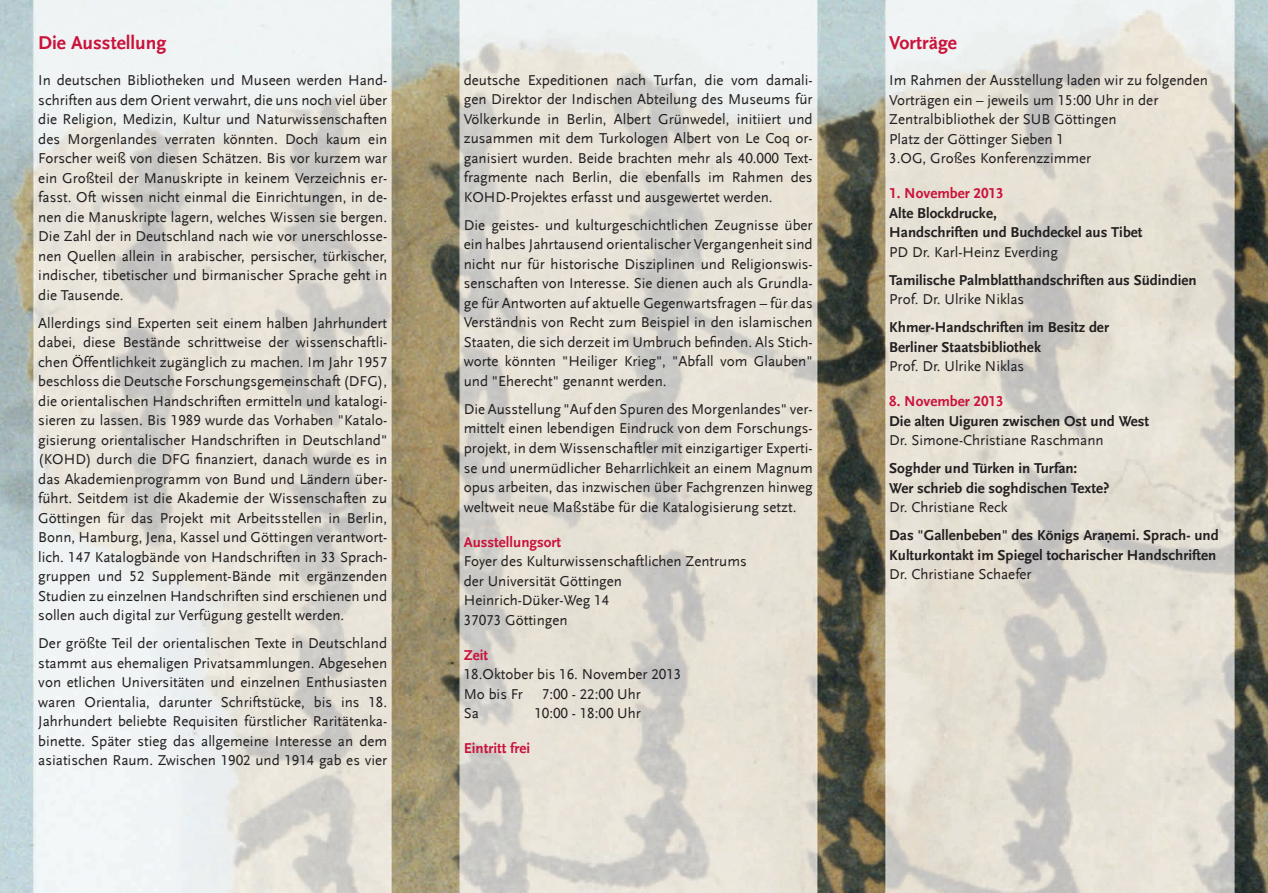
<style>
.page{position:relative;width:1268px;height:893px;background:#fff}
.page>*{position:absolute;margin:0;border:0;box-sizing:border-box;transform-origin:0 0}
.t1{font:700 19.5px "Scala Sans LF";color:#ca123b}
.t2{font:15px/19.5px "Scala Sans LF";color:#231f20;text-align:justify}
.t3{font:700 15px/19.5px "Scala Sans LF";color:#231f20}
.t4{font:700 15px "Scala Sans LF";color:#ca123b}
.s1{font-weight:400}
.s2{font-family:"Calibri"}
</style>
<div class="page">
<img style="left:0;top:0;width:1267px;height:893px">
<h1 class="t1" style="left:38px;top:32px;width:129px">Die Ausstellung</h1>
<p class="t2" style="left:38px;top:71px;width:350px">In deutschen Bibliotheken und Museen werden Hand&shy;schriften aus dem Orient verwahrt, die uns noch viel über die Religion, Medizin, Kultur und Naturwissenschaften des Morgenlandes verraten könnten. Doch kaum ein Forscher weiß von diesen Schätzen. Bis vor kurzem war ein Großteil der Manuskripte in keinem Verzeichnis er&shy;fasst. Oft wissen nicht einmal die Einrichtungen, in de&shy;nen die Manuskripte lagern, welches Wissen sie bergen.<br>Die Zahl der in Deutschland nach wie vor unerschlosse&shy;nen Quellen allein in arabischer, persischer, türkischer, indischer, tibetischer und birmanischer Sprache geht in die Tausende.</p>
<p class="t2" style="left:38px;top:313px;width:350px">Allerdings sind Experten seit einem halben Jahrhundert dabei, diese Bestände schrittweise der wissenschaftli&shy;chen Öffentlichkeit zugänglich zu machen. Im Jahr 1957 beschloss die Deutsche Forschungsgemeinschaft (DFG), die orientalischen Handschriften ermitteln und katalogi&shy;sieren zu lassen. Bis 1989 wurde das Vorhaben "Katalo&shy;gisierung orientalischer Handschriften in Deutschland" (KOHD) durch die DFG finanziert, danach wurde es in das Akademienprogramm von Bund und Ländern über&shy;führt. Seitdem ist die Akademie der Wissenschaften zu Göttingen für das Projekt mit Arbeitsstellen in Berlin, Bonn, Hamburg, Jena, Kassel und Göttingen verantwort&shy;lich. 147 Katalogbände von Handschriften in 33 Sprach&shy;gruppen und 52 Supplement-Bände mit ergänzenden Studien zu einzelnen Handschriften sind erschienen und sollen auch digital zur Verfügung gestellt werden.</p>
<p class="t2" style="left:38px;top:634px;width:350px">Der größte Teil der orientalischen Texte in Deutschland stammt aus ehemaligen Privatsammlungen. Abgesehen von etlichen Universitäten und einzelnen Enthusiasten waren Orientalia, darunter Schriftstücke, bis ins 18.<br>Jahrhundert beliebte Requisiten fürstlicher Raritätenka&shy;binette. Später stieg das allgemeine Interesse an dem asiatischen Raum. Zwischen 1902 und 1914 gab es vier</p>
<p class="t2" style="left:463px;top:71px;width:350px">deutsche Expeditionen nach Turfan, die vom damali&shy;gen Direktor der Indischen Abteilung des Museums für Völkerkunde in Berlin, Albert Grünwedel, initiiert und zusammen mit dem Turkologen Albert von Le Coq or&shy;ganisiert wurden. Beide brachten mehr als 40.000 Text&shy;fragmente nach Berlin, die ebenfalls im Rahmen des KOHD-Projektes erfasst und ausgewertet werden.</p>
<p class="t2" style="left:463px;top:216px;width:350px">Die geistes- und kulturgeschichtlichen Zeugnisse über ein halbes Jahrtausend orientalischer Vergangenheit sind nicht nur für historische Disziplinen und Religionswis&shy;senschaften von Interesse. Sie dienen auch als Grundla&shy;ge für Antworten auf aktuelle Gegenwartsfragen – für das Verständnis von Recht zum Beispiel in den islamischen Staaten, die sich derzeit im Umbruch befinden. Als Stich&shy;worte könnten "Heiliger Krieg", "Abfall vom Glauben" und "Eherecht" genannt werden.</p>
<p class="t2" style="left:463px;top:400px;width:350px">Die Ausstellung "Auf den Spuren des Morgenlandes" ver&shy;mittelt einen lebendigen Eindruck von dem Forschungs&shy;projekt, in dem Wissenschaftler mit einzigartiger Experti&shy;se und unermüdlicher Beharrlichkeit an einem Magnum opus arbeiten, das inzwischen über Fachgrenzen hinweg weltweit neue Maßstäbe für die Katalogisierung setzt.</p>
<p class="t4" style="left:463px;top:534px;width:99px">Ausstellungsort</p>
<p class="t2" style="left:463px;top:552px;width:284px;text-align:left">Foyer des Kulturwissenschaftlichen Zentrums der Universität Göttingen<br>Heinrich-Düker-Weg 14<br>37073 Göttingen</p>
<p class="t4" style="left:463px;top:647px;width:26px">Zeit</p>
<p class="t2" style="left:463px;top:665px;width:219px">18.Oktober bis 16. November 2013<br>Mo bis Fr</p>
<p class="t2" style="left:541px;top:684px;width:101px">7:00 - 22:00 Uhr</p>
<p class="t2" style="left:463px;top:704px;width:17px">Sa</p>
<p class="t2" style="left:534px;top:704px;width:108px">10:00 - 18:00 Uhr</p>
<p class="t4" style="left:463px;top:740px;width:68px">Eintritt frei</p>
<h1 class="t1" style="left:889px;top:32px;width:69px">Vorträge</h1>
<p class="t2" style="left:889px;top:71px;width:320px;text-align:left">Im Rahmen der Ausstellung laden wir zu folgenden Vorträgen ein – jeweils um 15:00 Uhr in der Zentralbibliothek der SUB Göttingen<br>Platz der Göttinger Sieben 1<br>3.OG, Großes Konferenzzimmer</p>
<p class="t4" style="left:889px;top:185px;width:116px">1. November 2013</p>
<p class="t3" style="left:889px;top:203px;width:254px">Alte Blockdrucke,<br>Handschriften und Buchdeckel aus Tibet</p>
<p class="t2" style="left:889px;top:242px;width:170px">PD Dr. Karl-Heinz Everding</p>
<p class="t3" style="left:889px;top:270px;width:309px">Tamilische Palmblatthandschriften aus Südindien</p>
<p class="t2" style="left:889px;top:290px;width:136px">Prof. Dr. Ulrike Niklas</p>
<p class="t3" style="left:889px;top:318px;width:221px">Khmer-Handschriften im Besitz der<br>Berliner Staatsbibliothek</p>
<p class="t2" style="left:889px;top:357px;width:136px">Prof. Dr. Ulrike Niklas</p>
<p class="t4" style="left:889px;top:393px;width:116px">8. November 2013</p>
<p class="t3" style="left:889px;top:411px;width:261px">Die alten Uiguren zwischen Ost und West</p>
<p class="t2" style="left:889px;top:431px;width:216px">Dr. Simone-Christiane Raschmann</p>
<p class="t3" style="left:889px;top:459px;width:221px">Soghder und Türken in Turfan:<br>Wer schrieb die soghdischen Texte?</p>
<p class="t3" style="left:889px;top:494px;width:331px;line-height:28px"><span class="s1">Dr. Christiane Reck<br></span>Das "Gallenbeben" des Königs Ara<span class="s2">ṇ</span>emi. Sprach- und</p>
<p class="t3" style="left:889px;top:545px;width:328px">Kulturkontakt im Spiegel tocharischer Handschriften</p>
<p class="t2" style="left:889px;top:565px;width:144px">Dr. Christiane Schaefer</p>
</div>
